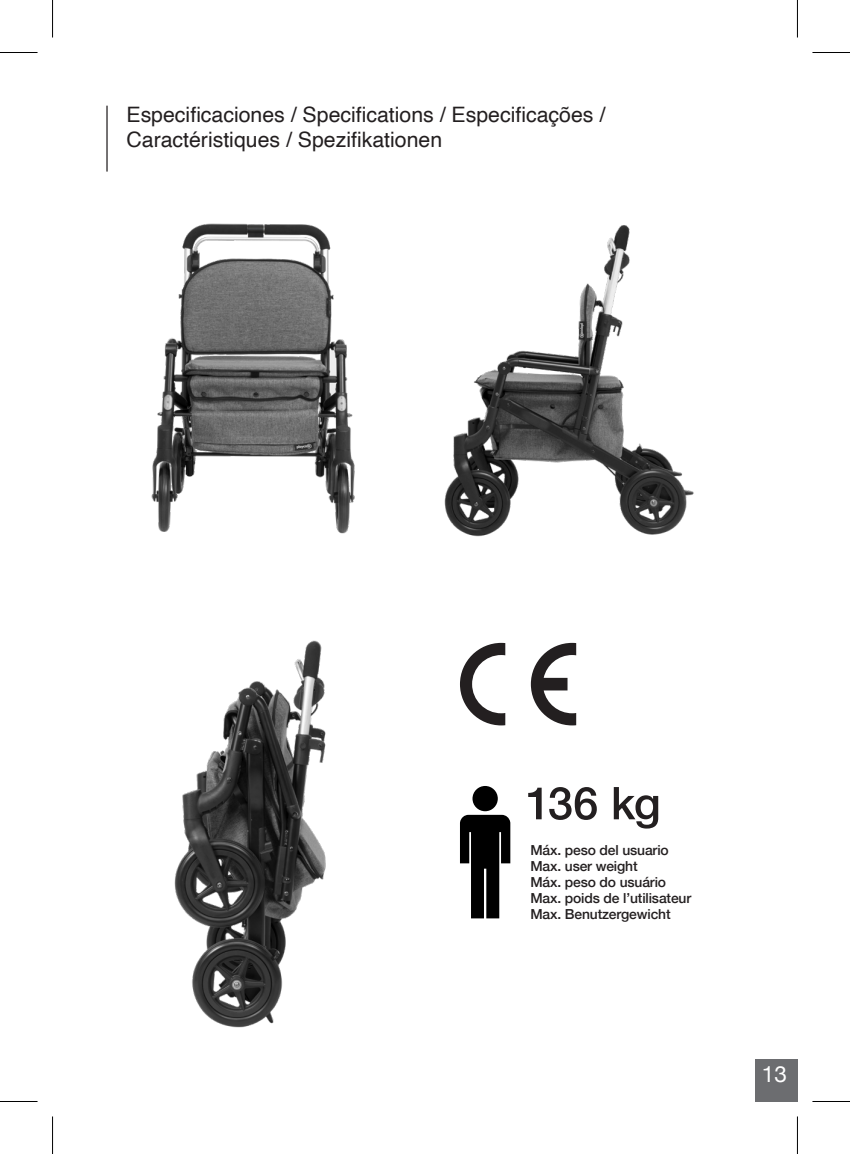
<style>
.page{position:relative;width:850px;height:1154px;background:#fff}
.page>*{position:absolute;margin:0;border:0;box-sizing:border-box;transform-origin:0 0}
.t1{font:22.5px "Helvetica Neue";color:#fff}
.listado{font:21.25px/25px "Helvetica";color:#231f20}
.t2{font:500 13.75px "Helvetica Neue";letter-spacing:-.01em;color:#231f20}
</style>
<div class="page">
<div style="left:754px;top:1059px;width:43px;height:42px;background:#6c6d70"></div>
<hr style="left:106px;top:106px;width:2px;height:66px;background:#231f20">
<img style="left:444px;top:225px;width:250px;height:312px">
<img style="left:151px;top:223px;width:204px;height:311px">
<svg style="left:460px;top:643px;width:45px;height:82px"></svg>
<svg style="left:530px;top:643px;width:46px;height:82px"></svg>
<div style="left:472px;top:786px;width:25px;height:25px;background:#000;border-radius:50%"></div>
<svg style="left:460px;top:815px;width:50px;height:103px"></svg>
<svg style="left:528px;top:787px;width:130px;height:41px"></svg>
<img style="left:174px;top:640px;width:152px;height:388px">
<hr style="left:0;top:52px;width:38px;height:1px;background:#000">
<hr style="left:812px;top:52px;width:37px;height:1px;background:#000">
<hr style="left:0;top:1101px;width:38px;height:1px;background:#000">
<hr style="left:812px;top:1101px;width:37px;height:1px;background:#000">
<hr style="left:52px;top:0;width:1px;height:38px;background:#000">
<hr style="left:52px;top:1116px;width:1px;height:38px;background:#000">
<hr style="left:796px;top:0;width:1px;height:38px;background:#000">
<hr style="left:796px;top:1116px;width:1px;height:38px;background:#000">
<p class="listado" style="left:126px;top:102px;width:480px">Especificaciones / Specifications / Especificações /<br>Caractéristiques / Spezifikationen</p>
<p class="t2" style="left:530px;top:838px;width:140px">Máx. peso del usuario</p>
<p class="t2" style="left:530px;top:855px;width:109px">Max. user weight</p>
<p class="t2" style="left:530px;top:871px;width:137px">Máx. peso do usuário</p>
<p class="t2" style="left:530px;top:887px;width:162px">Max. poids de l’utilisateur</p>
<p class="t2" style="left:530px;top:903px;width:142px">Max. Benutzergewicht</p>
<h1 class="t1" style="left:761px;top:1058px;width:27px">13</h1>
</div>
